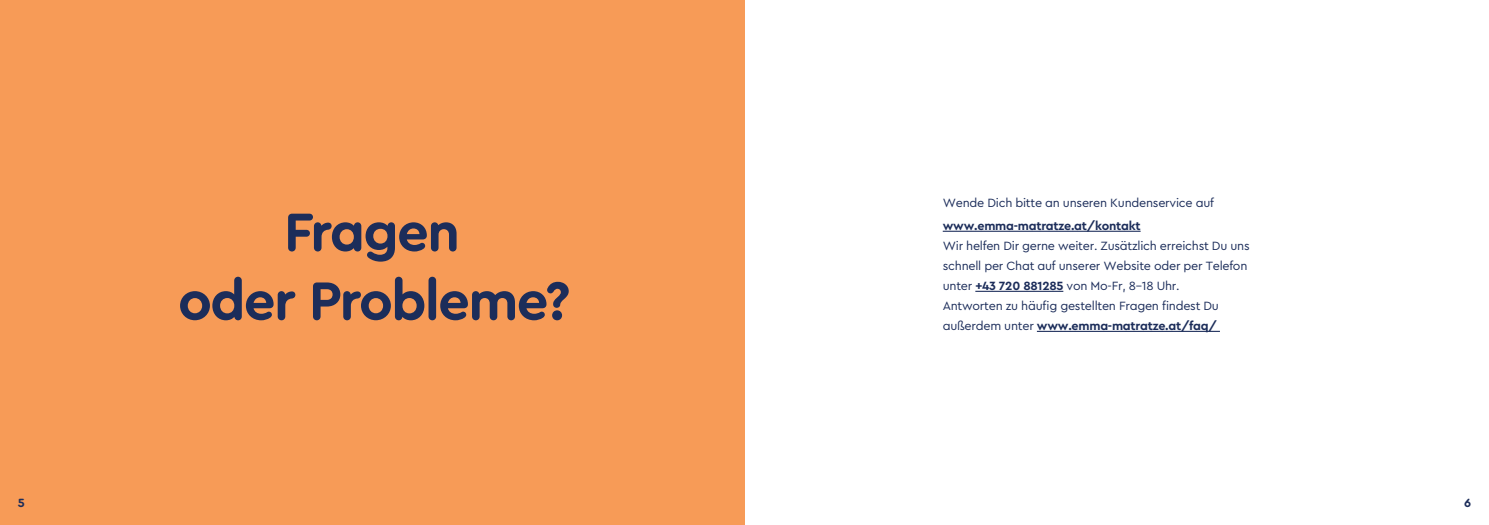
<style>
.page{position:relative;width:1489px;height:525px;background:#fff}
.page>*{position:absolute;margin:0;border:0;box-sizing:border-box;transform-origin:0 0}
.t1{font:700 56.25px/68.8px "Cera Round Pro Emma";letter-spacing:-.035em;color:#1c2d5a;text-align:center}
.t2{font:12.5px/20px "Cera Pro Emma";letter-spacing:-.02em;color:#1c2d5a}
.t3{font:700 12.5px "Cera Pro Emma";letter-spacing:-.02em;color:#1c2d5a}
.t4{font:700 12.5px "Cera Round Pro Emma";color:#1c2d5a}
.s1{font-weight:700}
</style>
<div class="page">
<div style="left:0;top:0;width:744px;height:524px;background:#f79b57"></div>
<hr style="left:942px;top:230px;width:198px;height:2px;background:#1c2d5a">
<hr style="left:975px;top:290px;width:88px;height:2px;background:#1c2d5a">
<hr style="left:1036px;top:330px;width:183px;height:2px;background:#1c2d5a">
<h1 class="t1" style="left:178px;top:194px;width:394px">Fragen<br>oder Probleme?</h1>
<p class="t2" style="left:942px;top:193px;width:273px">Wende Dich bitte an unseren Kundenservice auf</p>
<p class="t3" style="left:942px;top:217px;width:199px">www.emma-matratze.at/kontakt</p>
<p class="t2" style="left:942px;top:235px;width:308px">Wir helfen Dir gerne weiter. Zusätzlich erreichst Du uns schnell per Chat auf unserer Website oder per Telefon unter <span class="s1">+43 720 881285</span> von Mo-Fr, 8–18 Uhr.<br>Antworten zu häufig gestellten Fragen findest Du außerdem unter <span class="s1">www.emma-matratze.at/faq/</span></p>
<p class="t4" style="left:18px;top:494px;width:9px">5</p>
<p class="t4" style="left:1463px;top:494px;width:9px">6</p>
</div>
